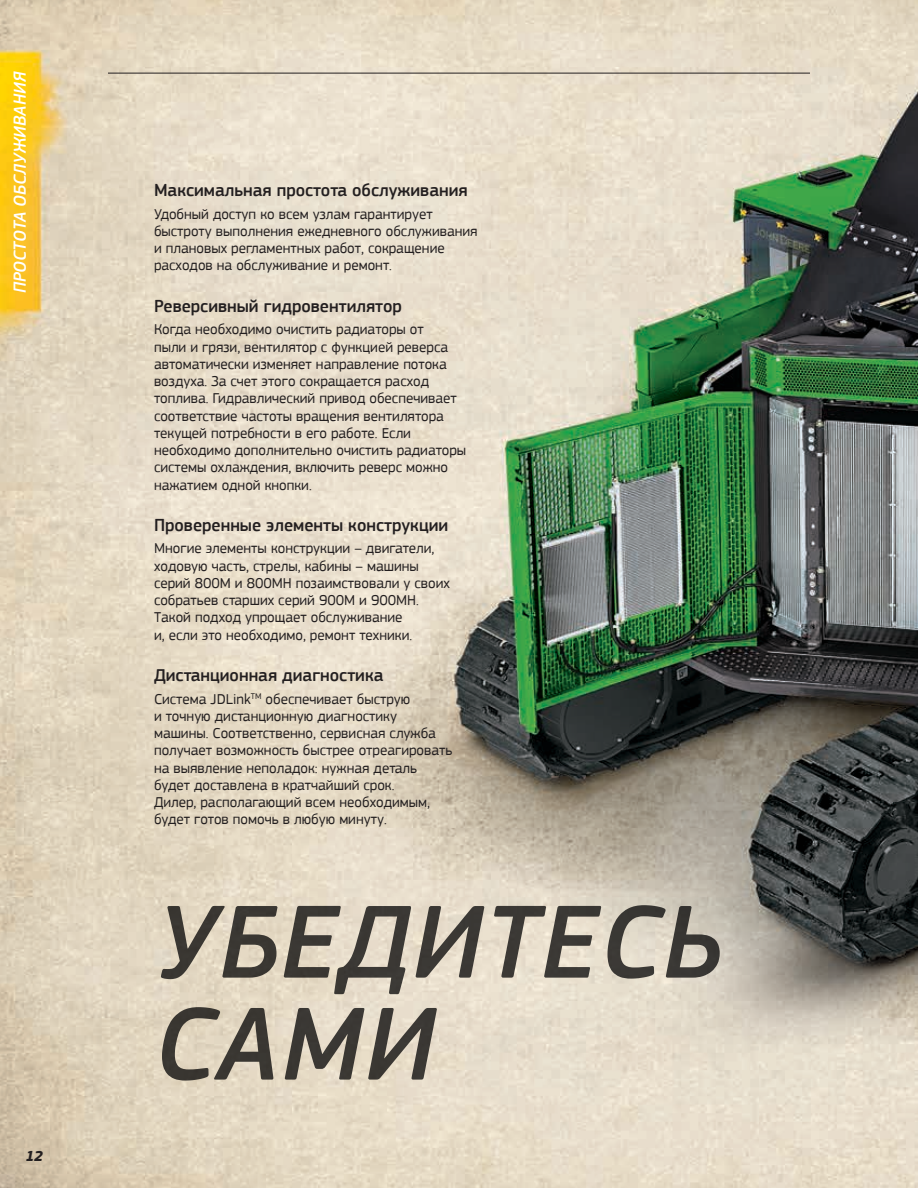
<style>
.page{position:relative;width:918px;height:1188px;background:#fff}
.page>*{position:absolute;margin:0;border:0;box-sizing:border-box;transform-origin:0 0}
.t1{font:italic 500 108px/102px "PF Square Sans Pro";letter-spacing:.02em;color:#414142}
.t2{font:500 18px "PF Square Sans Pro";color:#231f20}
.t3{font:italic 500 18px "PF Square Sans Pro";color:#fff}
.t4{font:15px/17.2px "PF Square Sans Pro";color:#231f20}
.t5{font:italic 700 15px "PF Square Sans Pro";color:#231f20}
</style>
<div class="page">
<img style="left:0;top:0;width:918px;height:1188px">
<hr style="left:108px;top:73px;width:702px;height:1px;background:#231f20">
<p class="t3" style="left:9px;top:293px;width:223px;rotate:-90deg">ПРОСТОТА ОБСЛУЖИВАНИЯ</p>
<p class="t5" style="left:25px;top:1147px;width:19px">12</p>
<p class="t2" style="left:154px;top:180px;width:315px">Максимальная простота обслуживания</p>
<p class="t4" style="left:154px;top:205px;width:325px">Удобный доступ ко всем узлам гарантирует быстроту выполнения ежедневного обслуживания и плановых регламентных работ, сокращение расходов на обслуживание и ремонт.</p>
<p class="t2" style="left:154px;top:295px;width:249px">Реверсивный гидровентилятор</p>
<p class="t4" style="left:154px;top:321px;width:314px">Когда необходимо очистить радиаторы от<br>пыли и грязи, вентилятор с функцией реверса автоматически изменяет направление потока воздуха. За счет этого сокращается расход топлива. Гидравлический привод обеспечивает соответствие частоты вращения вентилятора текущей потребности в его работе. Если необходимо дополнительно очистить радиаторы системы охлаждения, включить реверс можно нажатием одной кнопки.</p>
<p class="t2" style="left:154px;top:514px;width:296px">Проверенные элементы конструкции</p>
<p class="t4" style="left:154px;top:540px;width:298px">Многие элементы конструкции – двигатели, ходовую часть, стрелы, кабины – машины серий 800M и 800MH позаимствовали у своих собратьев старших серий 900M и 900MH.<br>Такой подход упрощает обслуживание<br>и, если это необходимо, ремонт техники.</p>
<p class="t2" style="left:154px;top:665px;width:231px">Дистанционная диагностика</p>
<p class="t4" style="left:154px;top:690px;width:300px">Система JDLink<sup>ТМ</sup> обеспечивает быструю<br>и точную дистанционную диагностику машины. Соответственно, сервисная служба получает возможность быстрее отреагировать на выявление неполадок: нужная деталь будет доставлена в кратчайший срок.<br>Дилер, располагающий всем необходимым, будет готов помочь в любую минуту.</p>
<h1 class="t1" style="left:154px;top:893px;width:570px">УБЕДИТЕСЬ<br>САМИ</h1>
</div>
